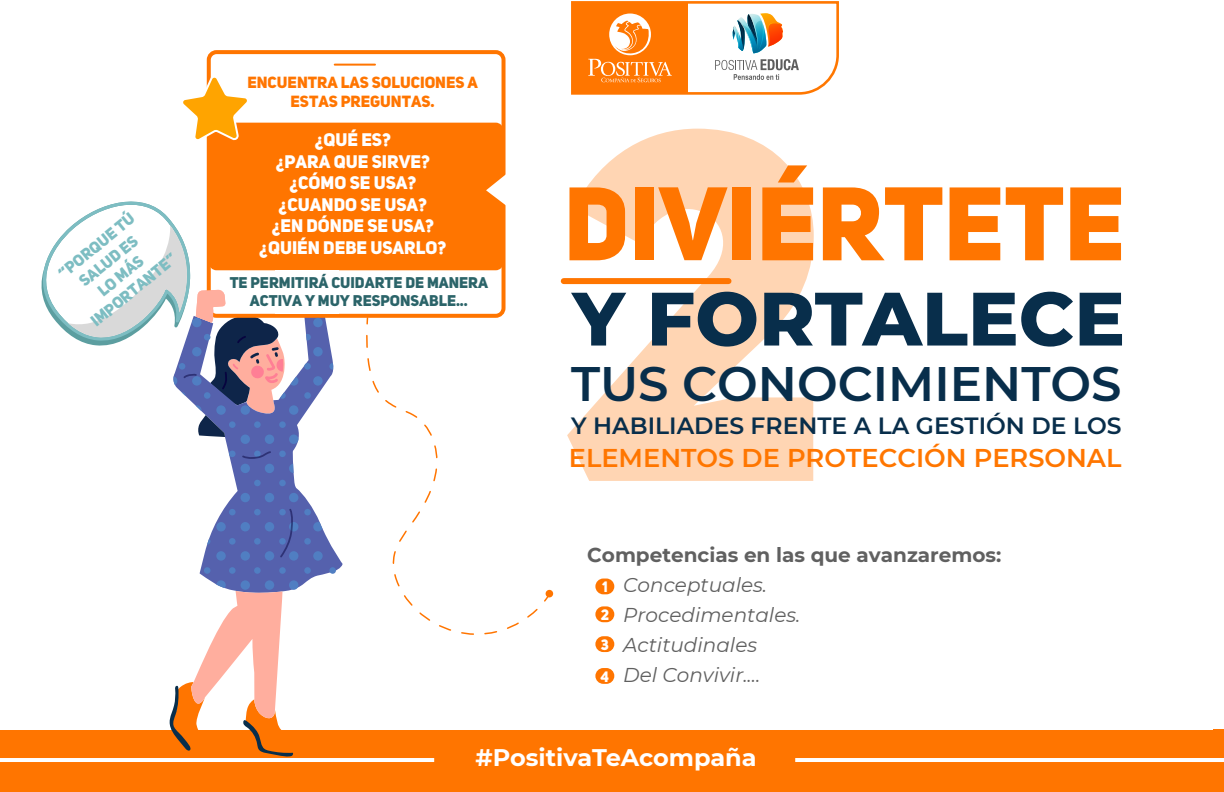
<style>
.page{position:relative;width:1224px;height:792px;background:#fff}
.page>*{position:absolute;margin:0;border:0;box-sizing:border-box;transform-origin:0 0}
.t1{font:491.4px "Uni Sans Heavy CAPS";color:#ff7500}
.t2{font:103px "Uni Sans Heavy CAPS";color:#ff7500}
.t3{font:800 75.4px "Montserrat";color:#082e4b}
.t4{font:600 48.4px "Montserrat";color:#082e4b}
.t5{font:600 25.6px "Montserrat";color:#ff7600}
.t6{font:700 24px "Montserrat";color:#fff}
.t7{font:600 23.4px "Montserrat";color:#082e4b}
.t8{font:italic 20px/30px "Montserrat";color:#606060}
.t9{font:700 20px "Montserrat";color:#606060}
.t10{font:18px/21.6px "Uni Sans Heavy CAPS";color:#fff;text-align:center}
.t11{font:16px/19.2px "Uni Sans Heavy CAPS";color:#ff7500;text-align:center}
.t12{font:16px/19.2px "Uni Sans Heavy CAPS";color:#7dbdc2;text-align:center}
.t13{font:15.4px/18.4px "Uni Sans Heavy CAPS";color:#2b6469;text-align:center}
.t14{font:15px/27.8px "Uni Sans Heavy CAPS";color:#fff}
</style>
<div class="page">
<svg style="left:571px;top:1px;width:268px;height:94px"></svg>
<div style="left:0;top:730px;width:1224px;height:62px;background:#ff7500"></div>
<hr style="left:795px;top:758px;width:429px;height:4px;background:#fff">
<hr style="left:0;top:758px;width:434px;height:4px;background:#fff">
<div style="left:564px;top:278px;width:165px;height:6px;background:#ff7500"></div>
<hr style="left:335px;top:64px;width:40px;height:2px;background:#ff7500">
<svg style="left:199px;top:318px;width:144px;height:272px;fill:#5561ad"></svg>
<div style="left:209px;top:123px;width:295px;height:147px;background:#ff7500;border-radius:8px"></div>
<div style="left:207px;top:50px;width:299px;height:268px;border:4px solid #ff7500;border-radius:8px"></div>
<svg style="left:486px;top:172px;width:20px;height:36px"></svg>
<div style="left:313px;top:318px;width:10px;height:9px;background:#5271b9;border-radius:50%"></div>
<div style="left:313px;top:347px;width:10px;height:9px;background:#5172b9;border-radius:50%"></div>
<svg style="left:329px;top:363px;width:4px;height:7px"></svg>
<div style="left:313px;top:376px;width:10px;height:10px;background:#5170b7;border-radius:50%"></div>
<div style="left:289px;top:435px;width:9px;height:9px;background:#507ec2;border-radius:50%"></div>
<div style="left:265px;top:435px;width:9px;height:9px;background:#507ec2;border-radius:50%"></div>
<div style="left:241px;top:435px;width:9px;height:9px;background:#507ec2;border-radius:50%"></div>
<div style="left:279px;top:451px;width:7px;height:6px;background:#507ec2;border-radius:50%"></div>
<div style="left:229px;top:451px;width:7px;height:6px;background:#507ec2;border-radius:50%"></div>
<svg style="left:289px;top:464px;width:5px;height:9px"></svg>
<div style="left:265px;top:464px;width:9px;height:9px;background:#507ec2;border-radius:50%"></div>
<div style="left:241px;top:464px;width:9px;height:9px;background:#507ec2;border-radius:50%"></div>
<div style="left:279px;top:480px;width:7px;height:6px;background:#507ec2;border-radius:50%"></div>
<div style="left:254px;top:480px;width:7px;height:6px;background:#507ec2;border-radius:50%"></div>
<div style="left:289px;top:493px;width:9px;height:9px;background:#507ec2;border-radius:50%"></div>
<div style="left:265px;top:493px;width:9px;height:9px;background:#507ec2;border-radius:50%"></div>
<div style="left:241px;top:493px;width:9px;height:9px;background:#507ec2;border-radius:50%"></div>
<div style="left:304px;top:509px;width:7px;height:6px;background:#507ec2;border-radius:50%"></div>
<div style="left:279px;top:509px;width:7px;height:6px;background:#5171b9;border-radius:50%"></div>
<div style="left:254px;top:509px;width:7px;height:6px;background:#507ec2;border-radius:50%"></div>
<div style="left:229px;top:509px;width:7px;height:6px;background:#507ec2;border-radius:50%"></div>
<svg style="left:313px;top:522px;width:9px;height:9px"></svg>
<div style="left:289px;top:522px;width:9px;height:9px;background:#507ec2;border-radius:50%"></div>
<div style="left:265px;top:522px;width:9px;height:9px;background:#507ec2;border-radius:50%"></div>
<div style="left:241px;top:522px;width:9px;height:9px;background:#507ec2;border-radius:50%"></div>
<div style="left:216px;top:522px;width:10px;height:9px;background:#507ec2;border-radius:50%"></div>
<div style="left:304px;top:538px;width:7px;height:7px;background:#507ec2;border-radius:50%"></div>
<div style="left:279px;top:538px;width:7px;height:7px;background:#5174bb;border-radius:50%"></div>
<div style="left:254px;top:538px;width:7px;height:7px;background:#507ec2;border-radius:50%"></div>
<div style="left:229px;top:538px;width:7px;height:7px;background:#507ec2;border-radius:50%"></div>
<svg style="left:207px;top:539px;width:3px;height:6px"></svg>
<div style="left:313px;top:551px;width:10px;height:10px;background:#507ec2;border-radius:50%"></div>
<div style="left:289px;top:551px;width:9px;height:10px;background:#507ec2;border-radius:50%"></div>
<div style="left:265px;top:551px;width:9px;height:10px;background:#507ec2;border-radius:50%"></div>
<div style="left:241px;top:551px;width:9px;height:10px;background:#507ec2;border-radius:50%"></div>
<div style="left:216px;top:551px;width:10px;height:10px;background:#507ec2;border-radius:50%"></div>
<div style="left:329px;top:567px;width:7px;height:7px;background:#507ec2;border-radius:50%"></div>
<div style="left:304px;top:567px;width:7px;height:7px;background:#507ec2;border-radius:50%"></div>
<div style="left:279px;top:567px;width:7px;height:7px;background:#507ec2;border-radius:50%"></div>
<div style="left:254px;top:567px;width:7px;height:7px;background:#507ec2;border-radius:50%"></div>
<div style="left:229px;top:567px;width:7px;height:7px;background:#507ec2;border-radius:50%"></div>
<div style="left:204px;top:567px;width:6px;height:7px;background:#507ec2;border-radius:50%"></div>
<div style="left:289px;top:580px;width:9px;height:10px;background:#507ec2;border-radius:50%"></div>
<svg style="left:242px;top:451px;width:29px;height:8px"></svg>
<svg style="left:280px;top:509px;width:13px;height:48px"></svg>
<svg style="left:183px;top:73px;width:69px;height:70px"></svg>
<div style="left:275px;top:270px;width:63px;height:44px;background:#fff"></div>
<svg style="left:170px;top:580px;width:125px;height:177px"></svg>
<svg style="left:507px;top:594px;width:43px;height:35px"></svg>
<svg style="left:366px;top:335px;width:132px;height:300px"></svg>
<svg style="left:366px;top:316px;width:3px;height:9px"></svg>
<div style="left:546px;top:590px;width:7px;height:7px;background:#ff7500;border-radius:50%"></div>
<div style="left:595px;top:579px;width:19px;height:15px;background:#ff7500;border-radius:8px"></div>
<div style="left:595px;top:606px;width:19px;height:16px;background:#ff7500;border-radius:8px"></div>
<div style="left:595px;top:636px;width:19px;height:16px;background:#ff7500;border-radius:8px"></div>
<div style="left:595px;top:668px;width:19px;height:16px;background:#ff7500;border-radius:8px"></div>
<svg style="left:41px;top:191px;width:281px;height:246px"></svg>
<p class="t12" style="left:50px;top:270px;width:107px;rotate:-39deg">“PORQUE TÚ<br>SALUD ES<br>LO MÁS<br>IMPORTANTE”</p>
<p class="t11" style="left:247px;top:73px;width:232px">ENCUENTRA LAS SOLUCIONES A<br>ESTAS PREGUNTAS.</p>
<p class="t10" style="left:259px;top:128px;width:189px">¿QUÉ ES?<br>¿PARA QUE SIRVE? ¿CÓMO SE USA? ¿CUANDO SE USA?<br>¿EN DÓNDE SE USA? ¿QUIÉN DEBE USARLO?</p>
<p class="t13" style="left:230px;top:273px;width:260px">TE PERMITIRÁ CUIDARTE DE MANERA<br>ACTIVA Y MUY RESPONSABLE...</p>
<h1 class="t1" style="left:559px;top:-9px;width:276px">2</h1>
<h2 class="t2" style="left:564px;top:158px;width:563px">DIVIÉRTETE</h2>
<h3 class="t3" style="left:573px;top:264px;width:554px">Y FORTALECE</h3>
<h3 class="t4" style="left:571px;top:350px;width:552px">TUS CONOCIMIENTOS</h3>
<p class="t7" style="left:571px;top:409px;width:552px">Y HABILIADES FRENTE A LA GESTIÓN DE LOS</p>
<h3 class="t5" style="left:569px;top:440px;width:554px">ELEMENTOS DE PROTECCIÓN PERSONAL</h3>
<p class="t9" style="left:587px;top:541px;width:416px">Competencias en las que avanzaremos:</p>
<p class="t8" style="left:623px;top:569px;width:179px">Conceptuales.<br>Procedimentales.<br>Actitudinales<br>Del Convivir....</p>
<p class="t14" style="left:601px;top:573px;width:10px">1<br>2</p>
<p class="t14" style="left:601px;top:628px;width:10px;line-height:31.8px">3<br>4</p>
<h3 class="t6" style="left:476px;top:740px;width:283px">#PositivaTeAcompaña</h3>
</div>
